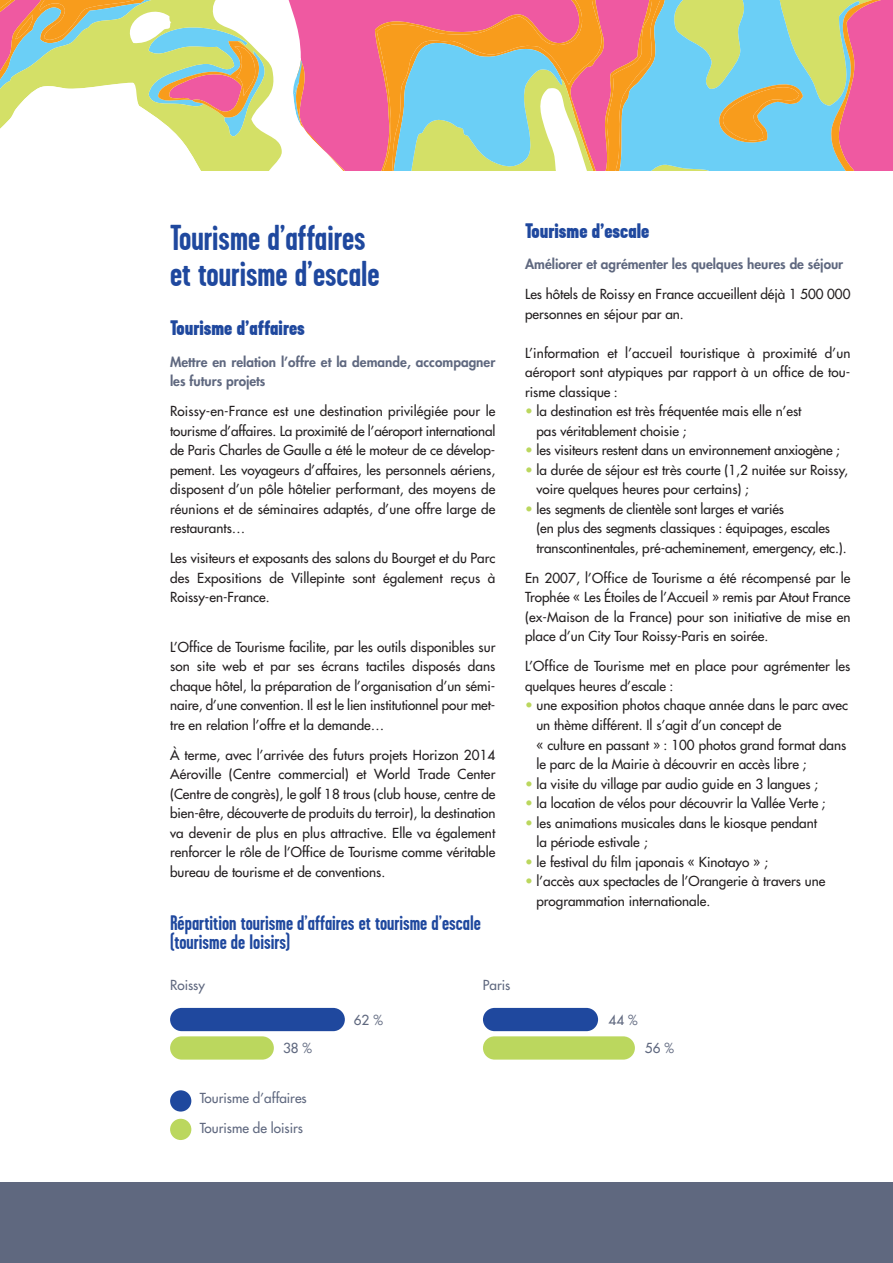
<style>
.page{position:relative;width:893px;height:1263px;background:#fff}
.page>*{position:absolute;margin:0;border:0;box-sizing:border-box;transform-origin:0 0}
.t1{font:700 36px/36px "Garage Gothic";color:#1f489e}
.t2{font:700 21px/19.5px "Garage Gothic";color:#1f489e}
.t3{font:900 21px "Garage Gothic";color:#1f489e}
.t4{font:13.5px/19.5px "Futura";color:#231f20}
.t5{font:800 13.5px/19.5px "Futura";color:#5f687f}
.t6{font:13.5px "Futura";color:#5f687f}
.s1{color:#bbd75e}
</style>
<div class="page">
<div style="left:0;top:1182px;width:893px;height:81px;background:#5f687f"></div>
<svg style="left:0;top:0;width:893px;height:170px"></svg>
<div style="left:170px;top:1008px;width:175px;height:23px;background:#1f489e;border-radius:12px"></div>
<div style="left:170px;top:1036px;width:104px;height:23px;background:#bbd75e;border-radius:12px"></div>
<div style="left:483px;top:1008px;width:115px;height:23px;background:#1f489e;border-radius:12px"></div>
<div style="left:483px;top:1036px;width:152px;height:23px;background:#bbd75e;border-radius:12px"></div>
<div style="left:170px;top:1090px;width:21px;height:21px;background:#1f489e;border-radius:11px"></div>
<div style="left:170px;top:1119px;width:21px;height:21px;background:#bbd75e;border-radius:11px"></div>
<h1 class="t1" style="left:170px;top:219px;width:211px">Tourisme d’affaires et tourisme d’escale</h1>
<h2 class="t3" style="left:170px;top:316px;width:136px">Tourisme d’affaires</h2>
<p class="t5" style="left:170px;top:353px;width:327px">Mettre en relation l’offre et la demande, accompagner les futurs projets</p>
<p class="t4" style="left:170px;top:402px;width:327px;text-align:justify">Roissy-en-France est une destination privilégiée pour le tourisme d’affaires. La proximité de l’aéroport international de Paris Charles de Gaulle a été le moteur de ce dévelop&shy;pement. Les voyageurs d’affaires, les personnels aériens, disposent d’un pôle hôtelier performant, des moyens de réunions et de séminaires adaptés, d’une offre large de restaurants…</p>
<p class="t4" style="left:170px;top:549px;width:327px;text-align:justify">Les visiteurs et exposants des salons du Bourget et du Parc des Expositions de Villepinte sont également reçus à Roissy-en-France.</p>
<p class="t4" style="left:170px;top:638px;width:327px;text-align:justify">L’Office de Tourisme facilite, par les outils disponibles sur son site web et par ses écrans tactiles disposés dans chaque hôtel, la préparation de l’organisation d’un sémi&shy;naire, d’une convention. Il est le lien institutionnel pour met&shy;tre en relation l’offre et la demande…</p>
<p class="t4" style="left:170px;top:746px;width:327px;text-align:justify">À terme, avec l’arrivée des futurs projets Horizon 2014<br>Aéroville (Centre commercial) et World Trade Center (Centre de congrès), le golf 18 trous (club house, centre de bien-être, découverte de produits du terroir), la destination va devenir de plus en plus attractive. Elle va également renforcer le rôle de l’Office de Tourisme comme véritable bureau de tourisme et de conventions.</p>
<h2 class="t2" style="left:170px;top:913px;width:312px">Répartition tourisme d’affaires et tourisme d’escale (tourisme de loisirs)</h2>
<p class="t6" style="left:170px;top:978px;width:36px">Roissy</p>
<p class="t6" style="left:483px;top:978px;width:29px">Paris</p>
<p class="t6" style="left:354px;top:1013px;width:31px">62 %</p>
<p class="t6" style="left:283px;top:1041px;width:31px">38 %</p>
<h2 class="t3" style="left:525px;top:218px;width:126px">Tourisme d’escale</h2>
<p class="t5" style="left:525px;top:256px;width:320px">Améliorer et agrémenter les quelques heures de séjour</p>
<p class="t4" style="left:525px;top:286px;width:327px">Les hôtels de Roissy en France accueillent déjà 1 500 000 personnes en séjour par an.</p>
<p class="t4" style="left:525px;top:344px;width:327px;text-align:justify">L’information et l’accueil touristique à proximité d’un aéroport sont atypiques par rapport à un office de tou&shy;risme classique :</p>
<p class="t4" style="left:536px;top:403px;width:267px;text-indent:-11px"><span class="s1">•</span> la destination est très fréquentée mais elle n’est pas véritablement choisie ;</p>
<p class="t4" style="left:525px;top:442px;width:316px"><span class="s1">•</span> les visiteurs restent dans un environnement anxiogène ;</p>
<p class="t4" style="left:536px;top:461px;width:313px;text-indent:-11px"><span class="s1">•</span> la durée de séjour est très courte (1,2 nuitée sur Roissy, voire quelques heures pour certains) ;</p>
<p class="t4" style="left:536px;top:500px;width:312px;text-indent:-11px"><span class="s1">•</span> les segments de clientèle sont larges et variés<br>(en plus des segments classiques : équipages, escales transcontinentales, pré-acheminement, emergency, etc.).</p>
<p class="t4" style="left:525px;top:569px;width:327px;text-align:justify">En 2007, l’Office de Tourisme a été récompensé par le Trophée « Les Étoiles de l’Accueil » remis par Atout France (ex-Maison de la France) pour son initiative de mise en place d’un City Tour Roissy-Paris en soirée.</p>
<p class="t4" style="left:525px;top:658px;width:327px">L’Office de Tourisme met en place pour agrémenter les quelques heures d’escale :</p>
<p class="t4" style="left:536px;top:697px;width:313px;text-indent:-11px"><span class="s1">•</span> une exposition photos chaque année dans le parc avec un thème différent. Il s’agit d’un concept de<br>« culture en passant » : 100 photos grand format dans le parc de la Mairie à découvrir en accès libre ;</p>
<p class="t4" style="left:525px;top:775px;width:294px"><span class="s1">•</span> la visite du village par audio guide en 3 langues ;</p>
<p class="t4" style="left:525px;top:794px;width:302px"><span class="s1">•</span> la location de vélos pour découvrir la Vallée Verte ;</p>
<p class="t4" style="left:536px;top:814px;width:282px;text-indent:-11px"><span class="s1">•</span> les animations musicales dans le kiosque pendant la période estivale ;</p>
<p class="t4" style="left:525px;top:853px;width:244px"><span class="s1">•</span> le festival du film japonais « Kinotayo » ;</p>
<p class="t4" style="left:536px;top:872px;width:291px;text-indent:-11px"><span class="s1">•</span> l’accès aux spectacles de l’Orangerie à travers une programmation internationale.</p>
<p class="t6" style="left:609px;top:1013px;width:31px">44 %</p>
<p class="t6" style="left:645px;top:1041px;width:31px">56 %</p>
<p class="t6" style="left:200px;top:1092px;width:108px">Tourisme d’affaires</p>
<p class="t6" style="left:200px;top:1122px;width:105px">Tourisme de loisirs</p>
</div>
